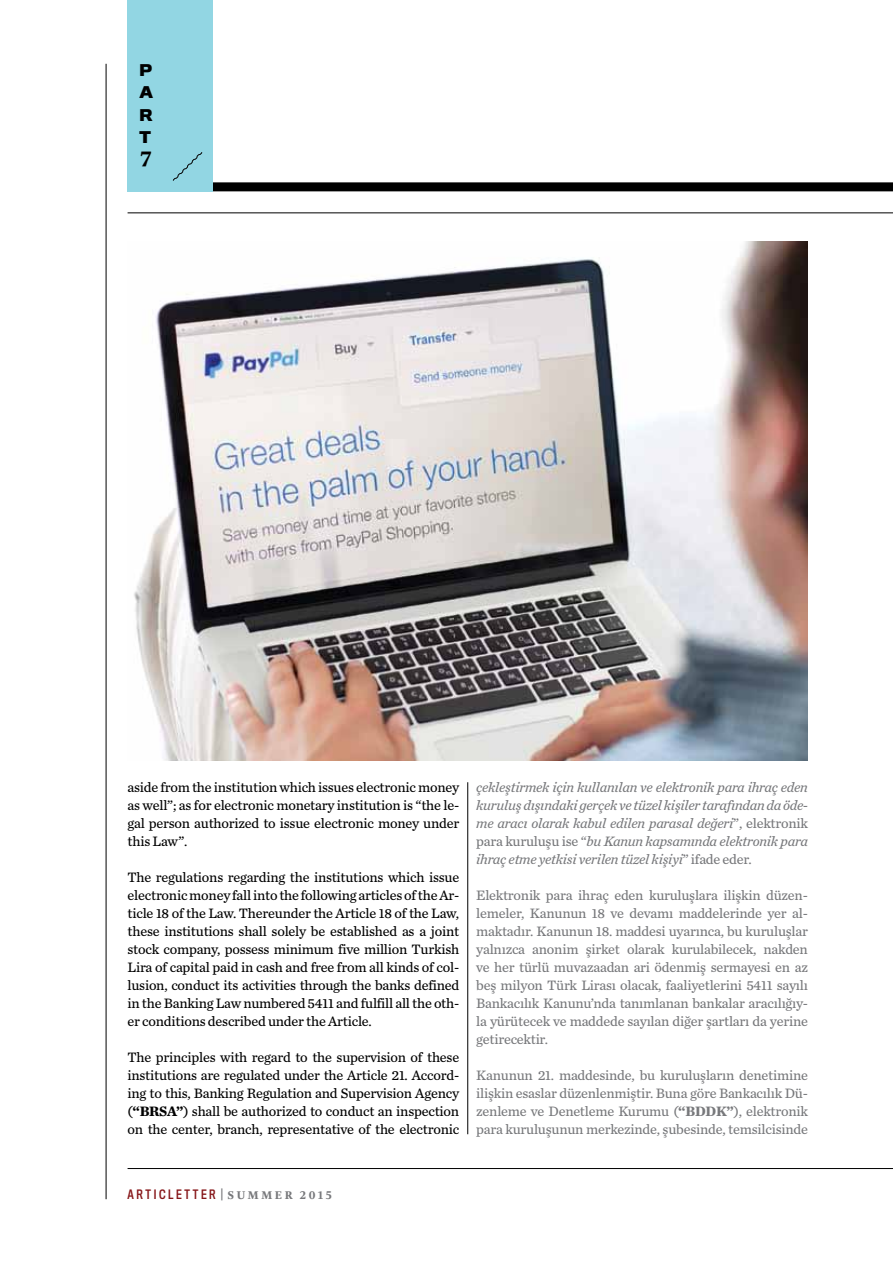
<style>
.page{position:relative;width:893px;height:1263px;background:#fff}
.page>*{position:absolute;margin:0;border:0;box-sizing:border-box;transform-origin:0 0}
.t1{font:900 22.5px "Whitman Display";color:#000}
.t2{font:700 15px/22.5px "Titling Gothic FB Normal";color:#000;text-align:justify}
.t3{font:14.25px/18px "Chronicle Text G3";letter-spacing:-.015em;color:#000;text-align:justify}
.t4{font:14.25px/18px "Chronicle Text G3";letter-spacing:-.015em;color:#77787b;text-align:justify}
.t5{font:italic 14.25px/18px "Chronicle Text G3";letter-spacing:-.015em;color:#77787b;text-align:justify}
.t6{font:12px "Titling Gothic FB Cond Standard";letter-spacing:.215em;color:#87171a}
.s1{font-weight:700}
.s2{font-style:normal}
.s3{color:#77787b}
.s4{font-family:"Whitman Display";font-weight:900;color:#77787b}
</style>
<div class="page">
<div style="left:186px;top:182px;width:707px;height:9px;background:#000"></div>
<hr style="left:106px;top:64px;width:1px;height:1135px;background:#000">
<hr style="left:128px;top:213px;width:765px;height:1px;background:#000">
<div style="left:128px;top:0;width:85px;height:191px;background:#92d6e3"></div>
<hr style="left:128px;top:1168px;width:765px;height:1px;background:#000">
<svg style="left:173px;top:152px;width:29px;height:29px"></svg>
<hr style="left:467px;top:782px;width:1px;height:352px;background:#000">
<img style="left:134px;top:242px;width:674px;height:519px">
<p class="t2" style="left:139px;top:58px;width:15px">P A R T</p>
<h1 class="t1" style="left:141px;top:145px;width:12px">7</h1>
<p class="t3" style="left:128px;top:777px;width:333px">aside from the institution which issues electronic money as well”; as for electronic monetary institution is “the le&shy;gal person authorized to issue electronic money under this Law”.</p>
<p class="t3" style="left:128px;top:867px;width:333px">The regulations regarding the institutions which issue electronic money fall into the following articles of the Ar&shy;ticle 18 of the Law. Thereunder the Article 18 of the Law, these institutions shall solely be established as a joint stock company, possess minimum five million Turkish Lira of capital paid in cash and free from all kinds of col&shy;lusion, conduct its activities through the banks defined in the Banking Law numbered 5411 and fulfill all the oth&shy;er conditions described under the Article.</p>
<p class="t3" style="left:128px;top:1047px;width:333px">The principles with regard to the supervision of these institutions are regulated under the Article 21. Accord&shy;ing to this, Banking Regulation and Supervision Agency (<span class="s1">“BRSA</span></p>
<p class="t3" style="left:128px;top:1101px;width:333px;text-align:right"><span class="s1">”</span>) shall be authorized to conduct an inspection<br>on the center, branch, representative of the electronic</p>
<p class="t5" style="left:476px;top:777px;width:333px">çekleştirmek için kullanılan ve elektronik para ihraç eden kuruluş dışındaki gerçek ve tüzel kişiler tarafından da öde&shy;me aracı olarak kabul edilen parasal değeri<span class="s2">”, elektronik para kuruluşu ise “</span>bu Kanun kapsamında elektronik para ihraç etme yetkisi verilen tüzel kişiyi<span class="s2">” ifade eder.</span></p>
<p class="t4" style="left:476px;top:885px;width:333px">Elektronik para ihraç eden kuruluşlara ilişkin düzen&shy;lemeler, Kanunun 18 ve devamı maddelerinde yer al&shy;maktadır. Kanunun 18. maddesi uyarınca, bu kuruluşlar yalnızca anonim şirket olarak kurulabilecek, nakden ve her türlü muvazaadan ari ödenmiş sermayesi en az beş milyon Türk Lirası olacak, faaliyetlerini 5411 sayılı Bankacılık Kanunu’nda tanımlanan bankalar aracılığıy&shy;la yürütecek ve maddede sayılan diğer şartları da yerine getirecektir.</p>
<p class="t4" style="left:476px;top:1065px;width:333px">Kanunun 21. maddesinde, bu kuruluşların denetimine ilişkin esaslar düzenlenmiştir. Buna göre Bankacılık Dü&shy;zenleme ve Denetleme Kurumu (<span class="s1">“BDD</span></p>
<p class="t4" style="left:476px;top:1101px;width:333px;text-align:right"><span class="s1">K”</span>), elektronik<br>para kuruluşunun merkezinde, şubesinde, temsilcisinde</p>
<p class="t6" style="left:128px;top:1187px;width:206px">ARTICLETTER <span class="s3">|</span> <span class="s4">SUMMER 2015</span></p>
</div>
